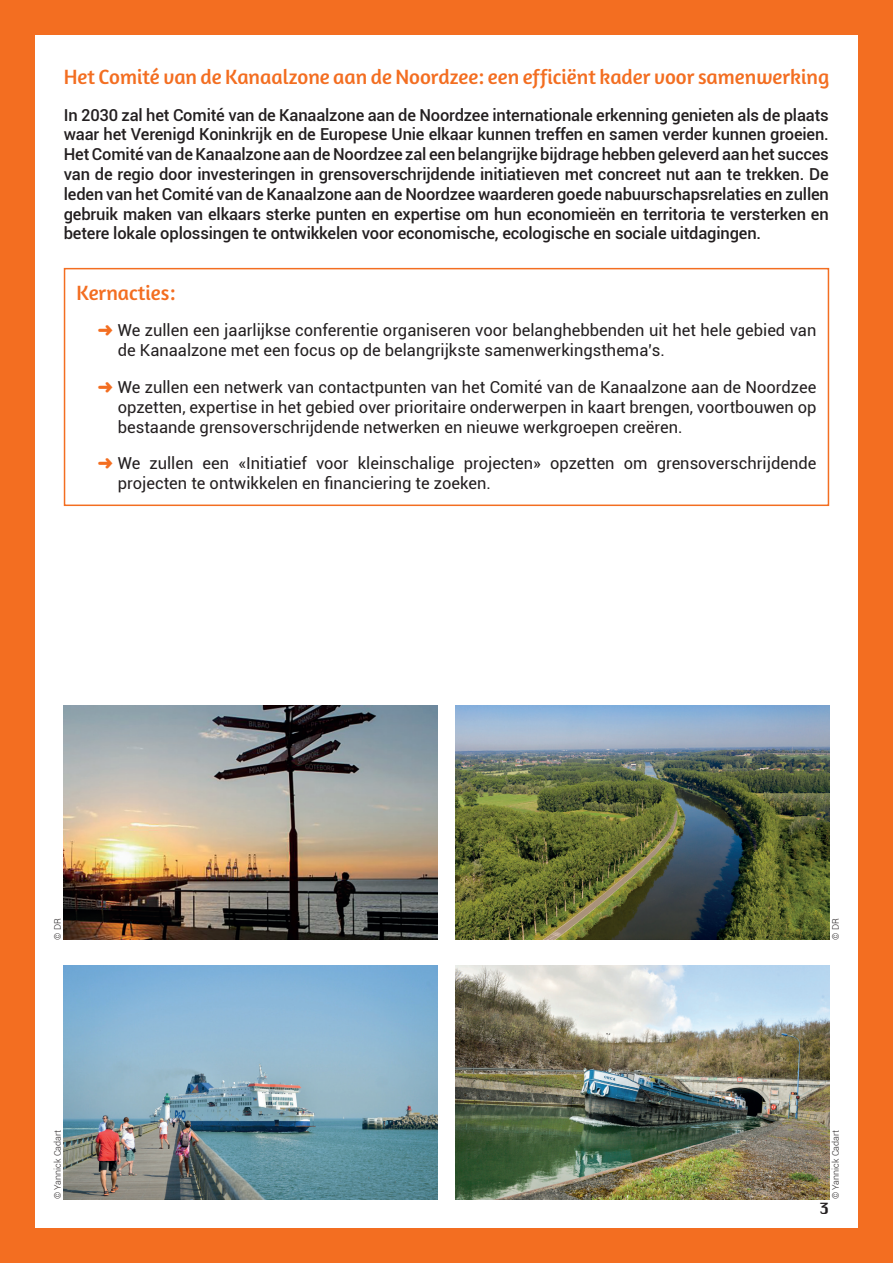
<style>
.page{position:relative;width:893px;height:1263px;background:#fff}
.page>*{position:absolute;margin:0;border:0;box-sizing:border-box;transform-origin:0 0}
.t1{font:21px "Amaranth";color:#f36e21}
.t2{font:500 16.5px/19.8px "Roboto";letter-spacing:-.01em;color:#231f20;text-align:justify}
.t3{font:16.5px/19.8px "Roboto";color:#231f20}
.t4{font:15px "Krungthep";color:#231f20}
.t5{font:300 9px "Roboto";color:#231f20}
.s1{color:#f36e21}
</style>
<div class="page">
<div style="left:859px;top:0;width:34px;height:1263px;background:#f36e21"></div>
<div style="left:0;top:0;width:893px;height:34px;background:#f36e21"></div>
<div style="left:0;top:1229px;width:893px;height:34px;background:#f36e21"></div>
<div style="left:0;top:0;width:34px;height:1263px;background:#f36e21"></div>
<div style="left:64px;top:268px;width:765px;height:238px;border:2px solid #f36e21"></div>
<img style="left:64px;top:706px;width:374px;height:234px">
<img style="left:455px;top:706px;width:374px;height:234px">
<img style="left:455px;top:965px;width:374px;height:234px">
<img style="left:64px;top:965px;width:374px;height:234px">
<p class="t1" style="left:64px;top:64px;width:767px">Het Comité van de Kanaalzone aan de Noordzee: een efficiënt kader voor samenwerking</p>
<p class="t2" style="left:64px;top:104px;width:767px">In 2030 zal het Comité van de Kanaalzone aan de Noordzee internationale erkenning genieten als de plaats waar het Verenigd Koninkrijk en de Europese Unie elkaar kunnen treffen en samen verder kunnen groeien.<br>Het Comité van de Kanaalzone aan de Noordzee zal een belangrijke bijdrage hebben geleverd aan het succes van de regio door investeringen in grensoverschrijdende initiatieven met concreet nut aan te trekken. De leden van het Comité van de Kanaalzone aan de Noordzee waarderen goede nabuurschapsrelaties en zullen gebruik maken van elkaars sterke punten en expertise om hun economieën en territoria te versterken en betere lokale oplossingen te ontwikkelen voor economische, ecologische en sociale uitdagingen.</p>
<p class="t1" style="left:77px;top:280px;width:100px">Kernacties:</p>
<p class="t3" style="left:118px;top:320px;width:700px;text-indent:-20px"><span class="s1">➜</span> We zullen een jaarlijkse conferentie organiseren voor belanghebbenden uit het hele gebied van de Kanaalzone met een focus op de belangrijkste samenwerkingsthema’s.</p>
<p class="t3" style="left:118px;top:377px;width:700px;text-align:justify;text-indent:-20px"><span class="s1">➜</span> We zullen een netwerk van contactpunten van het Comité van de Kanaalzone aan de Noordzee opzetten, expertise in het gebied over prioritaire onderwerpen in kaart brengen, voortbouwen op bestaande grensoverschrijdende netwerken en nieuwe werkgroepen creëren.</p>
<p class="t3" style="left:118px;top:453px;width:700px;text-indent:-20px"><span class="s1">➜</span> We zullen een «Initiatief voor kleinschalige projecten» opzetten om grensoverschrijdende projecten te ontwikkelen en financiering te zoeken.</p>
<p class="t5" style="left:51px;top:940px;width:23px;rotate:-90deg">© DR</p>
<p class="t5" style="left:829px;top:940px;width:23px;rotate:-90deg">© DR</p>
<p class="t5" style="left:51px;top:1199px;width:71px;rotate:-90deg">© Yannick Cadart</p>
<p class="t5" style="left:829px;top:1199px;width:71px;rotate:-90deg">© Yannick Cadart</p>
<p class="t4" style="left:819px;top:1200px;width:11px">3</p>
</div>
